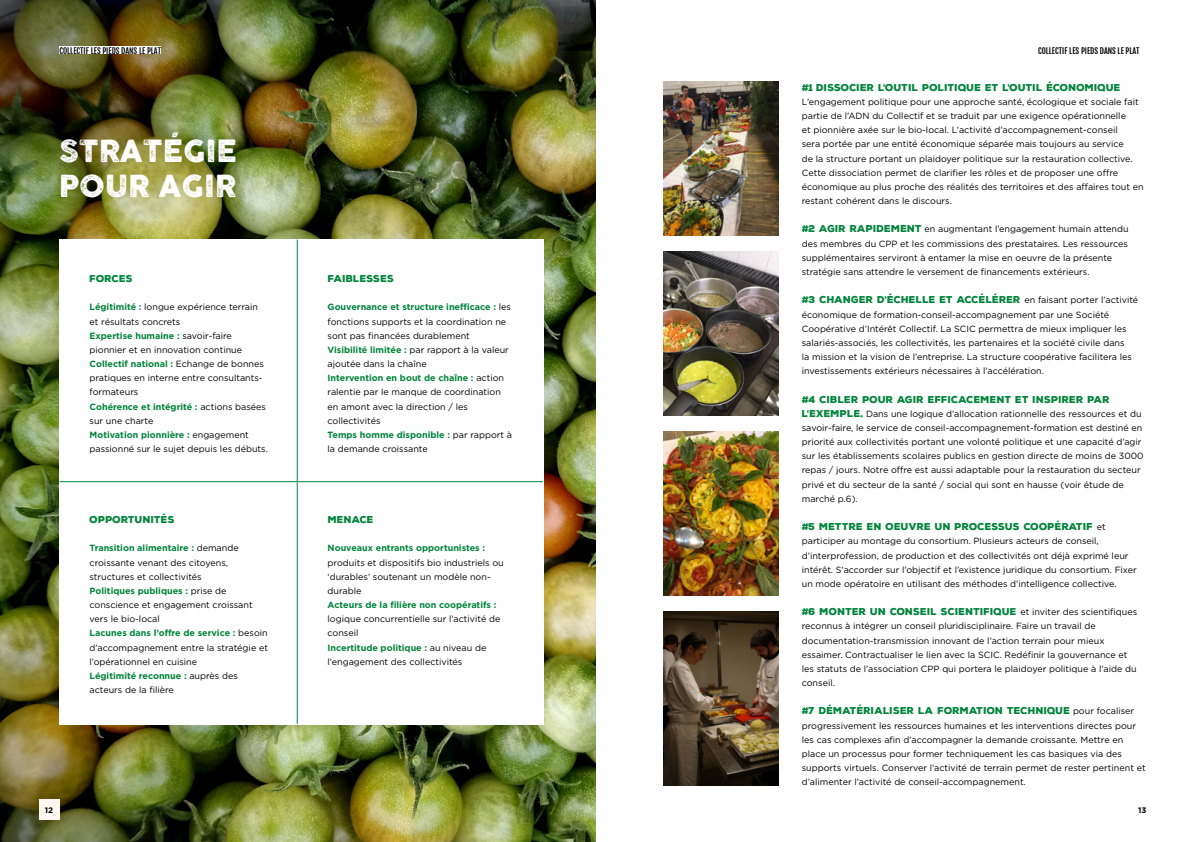
<style>
.page{position:relative;width:1191px;height:842px;background:#fff}
.page>*{position:absolute;margin:0;border:0;box-sizing:border-box;transform-origin:0 0}
.t1{font:30px/35.4px "COCOGOOSELETTERPRESS";color:#fff}
.t2{font:900 9.6px "Nexa Rust Sans";letter-spacing:.01em;color:#00843b}
.t3{font:9px/14.2px "Gotham";color:#000}
.t4{font:700 9px "Gotham";color:#00843b}
.t5{font:8px "Fjalla One";color:#000}
.t6{font:700 8px "Gotham";color:#000}
.s1{font-weight:700;color:#00843b}
.s2{font-family:"Gotham"}
.s3{font-weight:900;font-size:9.6px;color:#00843b}
.s4{font-family:"Nexa Rust Sans";font-weight:900;font-size:9.6px;color:#00843b}
.s5{font-family:"Gotham";font-weight:400;font-size:9px;color:#000}
</style>
<div class="page">
<img style="left:663px;top:82px;width:115px;height:153px">
<img style="left:663px;top:251px;width:115px;height:165px">
<img style="left:663px;top:431px;width:115px;height:165px">
<img style="left:663px;top:611px;width:115px;height:174px">
<img style="left:0;top:0;width:595px;height:842px">
<div style="left:60px;top:240px;width:484px;height:485px;background:#fff"></div>
<hr style="left:297px;top:240px;width:1px;height:241px;background:#00843b">
<hr style="left:60px;top:481px;width:237px;height:1px;background:#00843b">
<hr style="left:297px;top:481px;width:246px;height:1px;background:#00843b">
<hr style="left:297px;top:482px;width:1px;height:242px;background:#00843b">
<div style="left:40px;top:799px;width:20px;height:21px;background:#fff8f0"></div>
<div style="left:60px;top:47px;width:101px;height:7px;background:#fff"></div>
<p class="t5" style="left:60px;top:46px;width:103px">COLLECTIF LES PIEDS DANS LE PLAT</p>
<p class="t5" style="left:1038px;top:46px;width:103px">COLLECTIF LES PIEDS DANS LE PLAT</p>
<h1 class="t1" style="left:59px;top:134px;width:179px">STRATÉGIE<br>POUR AGIR</h1>
<p class="t2" style="left:90px;top:272px;width:45px">FORCES</p>
<p class="t3" style="left:90px;top:300px;width:180px"><span class="s1">Légitimité :</span> longue expérience terrain et résultats concrets<br><span class="s1">Expertise humaine :</span> savoir-faire pionnier et en innovation continue<br><span class="s1">Collectif national :</span> Echange de bonnes pratiques en interne entre consultants&shy;formateurs<br><span class="s1">Cohérence et intégrité :</span> actions basées sur une charte<br><span class="s1">Motivation pionnière :</span> engagement passionné sur le sujet depuis les débuts.</p>
<p class="t2" style="left:90px;top:513px;width:87px">OPPORTUNITÉS</p>
<p class="t3" style="left:90px;top:541px;width:180px"><span class="s1">Transition alimentaire :</span> demande croissante venant des citoyens, structures et collectivités<br><span class="s1">Politiques publiques :</span> prise de conscience et engagement croissant vers le bio-local<br><span class="s1">Lacunes dans l’offre de service :</span> besoin d’accompagnement entre la stratégie et l’opérationnel en cuisine<br><span class="s1">Légitimité reconnue :</span> auprès des acteurs de la filière</p>
<p class="t2" style="left:328px;top:272px;width:68px">FAIBLESSES</p>
<p class="t3" style="left:327px;top:300px;width:186px"><span class="s1">Gouvernance et structure inefficace :</span> les fonctions supports et la coordination ne sont pas financées durablement <span class="s1">Visibilité limitée :</span> par rapport à la valeur ajoutée dans la chaîne<br><span class="s1">Intervention en bout de chaîne :</span> action ralentie par le manque de coordination en amont avec la direction / les collectivités<br><span class="s1">Temps homme disponible :</span> par rapport à la demande croissante</p>
<p class="t2" style="left:328px;top:513px;width:48px">MENACE</p>
<p class="t4" style="left:327px;top:542px;width:159px">Nouveaux entrants opportunistes :</p>
<p class="t3" style="left:327px;top:555px;width:178px">produits et dispositifs bio industriels ou ‘durables’ soutenant un modèle non&shy;durable</p>
<p class="t4" style="left:327px;top:599px;width:170px">Acteurs de la filière non coopératifs :</p>
<p class="t3" style="left:327px;top:612px;width:174px">logique concurrentielle sur l’activité de conseil<br><span class="s1">Incertitude politique :</span> au niveau de l’engagement des collectivités</p>
<p class="t2" style="left:802px;top:81px;width:320px"><span class="s2">#</span>1 DISSOCIER L’OUTIL POLITIQUE ET L’OUTIL ÉCONOMIQUE</p>
<p class="t3" style="left:802px;top:94px;width:343px">L’engagement politique pour une approche santé, écologique et sociale fait partie de l’ADN du Collectif et se traduit par une exigence opérationnelle<br>et pionnière axée sur le bio-local. L’activité d’accompagnement-conseil<br>sera portée par une entité économique séparée mais toujours au service<br>de la structure portant un plaidoyer politique sur la restauration collective.<br>Cette dissociation permet de clarifier les rôles et de proposer une offre économique au plus proche des réalités des territoires et des affaires tout en restant cohérent dans le discours.</p>
<p class="t3" style="left:802px;top:222px;width:328px"><span class="s3">#</span><span class="s4">2 AGIR RAPIDEMENT</span> en augmentant l’engagement humain attendu des membres du CPP et les commissions des prestataires. Les ressources supplémentaires serviront à entamer la mise en oeuvre de la présente stratégie sans attendre le versement de financements extérieurs.</p>
<p class="t2" style="left:802px;top:293px;width:338px"><span class="s2">#</span>3 CHANGER D’ÉCHELLE ET ACCÉLÉRER <span class="s5">en faisant porter l’activité</span></p>
<p class="t3" style="left:802px;top:307px;width:332px">économique de formation-conseil-accompagnement par une Société Coopérative d’Intérêt Collectif. La SCIC permettra de mieux impliquer les salariés-associés, les collectivités, les partenaires et la société civile dans la mission et la vision de l’entreprise. La structure coopérative facilitera les investissements extérieurs nécessaires à l’accélération.</p>
<p class="t2" style="left:802px;top:393px;width:309px"><span class="s2">#</span>4 CIBLER POUR AGIR EFFICACEMENT ET INSPIRER PAR</p>
<p class="t3" style="left:802px;top:406px;width:343px"><span class="s4">L’EXEMPLE.</span> Dans une logique d’allocation rationnelle des ressources et du savoir-faire, le service de conseil-accompagnement-formation est destiné en priorité aux collectivités portant une volonté politique et une capacité d’agir sur les établissements scolaires publics en gestion directe de moins de 3000 repas / jours. Notre offre est aussi adaptable pour la restauration du secteur privé et du secteur de la santé / social qui sont en hausse (voir étude de marché p.6).</p>
<p class="t2" style="left:802px;top:520px;width:305px"><span class="s2">#</span>5 METTRE EN OEUVRE UN PROCESSUS COOPÉRATIF <span class="s5">et</span></p>
<p class="t3" style="left:802px;top:534px;width:336px">participer au montage du consortium. Plusieurs acteurs de conseil, d’interprofession, de production et des collectivités ont déjà exprimé leur intérêt. S’accorder sur l’objectif et l’existence juridique du consortium. Fixer un mode opératoire en utilisant des méthodes d’intelligence collective.</p>
<p class="t2" style="left:802px;top:605px;width:337px"><span class="s2">#</span>6 MONTER UN CONSEIL SCIENTIFIQUE <span class="s5">et inviter des scientifiques</span></p>
<p class="t3" style="left:802px;top:619px;width:336px">reconnus à intégrer un conseil pluridisciplinaire. Faire un travail de documentation-transmission innovant de l’action terrain pour mieux essaimer. Contractualiser le lien avec la SCIC. Redéfinir la gouvernance et les statuts de l’association CPP qui portera le plaidoyer politique à l’aide du conseil.</p>
<p class="t2" style="left:802px;top:704px;width:334px"><span class="s2">#</span>7 DÉMATÉRIALISER LA FORMATION TECHNIQUE <span class="s5">pour focaliser</span></p>
<p class="t3" style="left:802px;top:718px;width:345px">progressivement les ressources humaines et les interventions directes pour les cas complexes afin d’accompagner la demande croissante. Mettre en place un processus pour former techniquement les cas basiques via des supports virtuels. Conserver l’activité de terrain permet de rester pertinent et d’alimenter l’activité de conseil-accompagnement.</p>
<p class="t6" style="left:45px;top:804px;width:10px">12</p>
<p class="t6" style="left:1138px;top:804px;width:10px">13</p>
</div>
